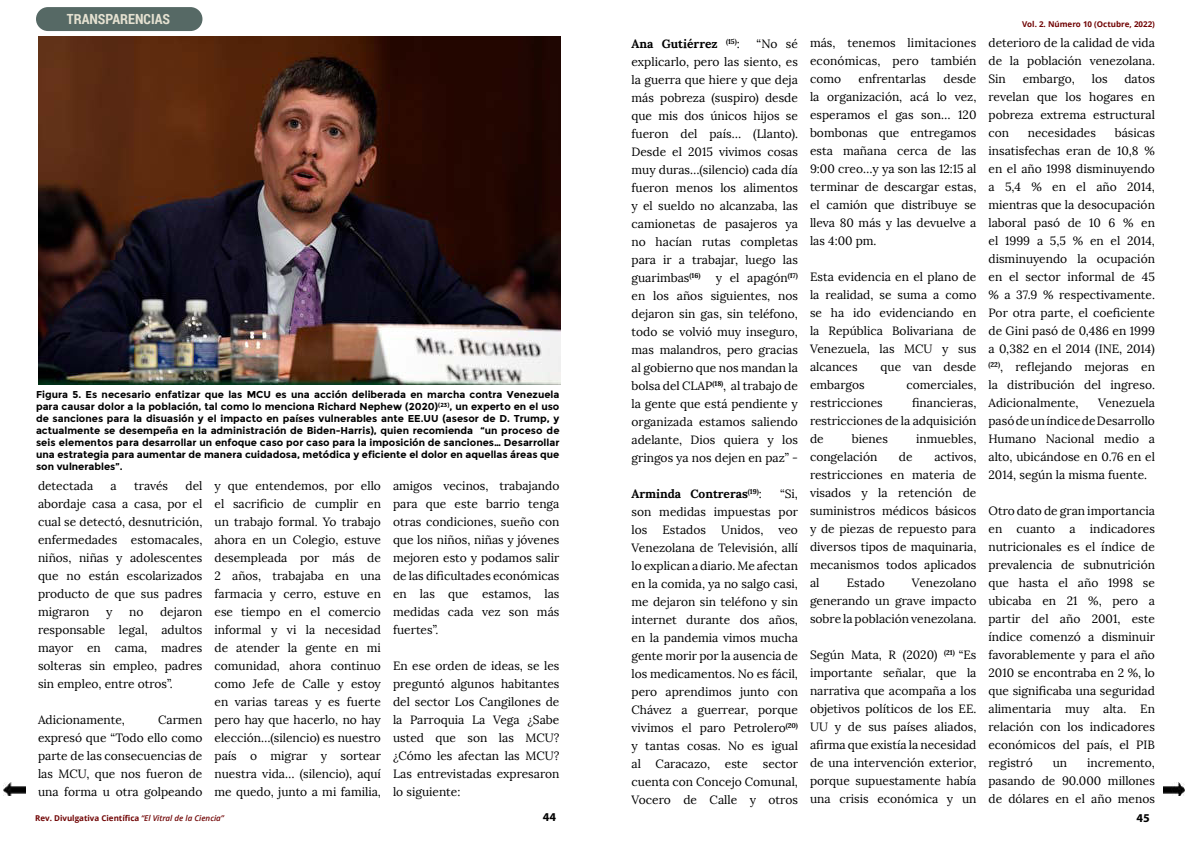
<style>
.page{position:relative;width:1191px;height:842px;background:#fff}
.page>*{position:absolute;margin:0;border:0;box-sizing:border-box;transform-origin:0 0}
.t1{font:700 14px "Roboto Condensed";color:#e5e1d1}
.t2{font:12px/18px "Lora";color:#000;text-align:justify}
.t3{font:700 12px "Lora";color:#000}
.t4{font:700 12px "Myriad Pro";color:#000}
.t5{font:700 10px/12px "Montserrat";color:#000;text-align:justify}
.t6{font:700 8px "Open Sans";color:#700404}
.s1{font-weight:400}
.s2{font-weight:600;font-style:italic}
</style>
<div class="page">
<img style="left:1163px;top:782px;width:21px;height:14px">
<div style="left:37px;top:8px;width:164px;height:22px;background:#566965;border-radius:11px"></div>
<div style="left:36px;top:7px;width:166px;height:24px;border:2px solid #566965;border-radius:11px"></div>
<img style="left:38px;top:36px;width:522px;height:348px">
<img style="left:4px;top:782px;width:21px;height:14px">
<p class="t1" style="left:67px;top:11px;width:105px">TRANSPARENCIAS</p>
<p class="t5" style="left:36px;top:389px;width:525px">Figura 5. Es necesario enfatizar que las MCU es una acción deliberada en marcha contra Venezuela para causar dolor a la población, tal como lo menciona Richard Nephew (2020)<sup>(23)</sup>, un experto en el uso de sanciones para la disuasión y el impacto en países vulnerables ante EE.UU (asesor de D. Trump, y actualmente se desempeña en la administración de Biden-Harris), quien recomienda “un proceso de seis elementos para desarrollar un enfoque caso por caso para la imposición de sanciones… Desarrollar una estrategia para aumentar de manera cuidadosa, metódica y eficiente el dolor en aquellas áreas que son vulnerables”.</p>
<p class="t2" style="left:38px;top:477px;width:57px">detectada</p>
<p class="t2" style="left:111px;top:477px;width:8px">a</p>
<p class="t2" style="left:134px;top:477px;width:35px">través</p>
<p class="t2" style="left:38px;top:477px;width:166px;text-indent:147px">del abordaje casa a casa, por el cual se detectó, desnutrición, enfermedades estomacales, niños, niñas y adolescentes que no están escolarizados producto de que sus padres migraron</p>
<p class="t2" style="left:38px;top:603px;width:166px;text-indent:122px">dejaron responsable legal, adultos mayor en cama, madres solteras sin empleo, padres sin empleo, entre otros”.</p>
<p class="t2" style="left:38px;top:711px;width:88px">Adicionamente,</p>
<p class="t2" style="left:106px;top:603px;width:8px">y</p>
<p class="t2" style="left:129px;top:603px;width:16px">no</p>
<p class="t2" style="left:38px;top:711px;width:166px;text-indent:120px">Carmen expresó que “Todo ello como parte de las consecuencias de las MCU, que nos fueron de una forma u otra golpeando</p>
<p class="t2" style="left:214px;top:477px;width:168px">y que entendemos, por ello el sacrificio de cumplir en un trabajo formal. Yo trabajo ahora en un Colegio, estuve desempleada por más de 2 años, trabajaba en una farmacia y cerro, estuve en ese tiempo en el comercio informal y vi la necesidad de atender la gente en mi comunidad, ahora continuo como Jefe de Calle y estoy en varias tareas y es fuerte pero hay que hacerlo, no hay elección…(silencio) es nuestro país o migrar y sortear nuestra vida… (silencio), aquí me quedo, junto a mi familia,</p>
<p class="t2" style="left:393px;top:477px;width:168px">amigos vecinos, trabajando para que este barrio tenga otras condiciones, sueño con que los niños, niñas y jóvenes mejoren esto y podamos salir de las dificultades económicas en las que estamos, las medidas cada vez son más fuertes”.</p>
<p class="t2" style="left:393px;top:657px;width:168px">En ese orden de ideas, se les preguntó algunos habitantes del sector Los Cangilones de la Parroquia La Vega ¿Sabe usted que son las MCU? ¿Cómo les afectan las MCU?<br>Las entrevistadas expresaron lo siguiente:</p>
<p class="t3" style="left:631px;top:39px;width:110px">Ana Gutiérrez <sup>(15)</sup><span class="s1">:</span></p>
<p class="t2" style="left:631px;top:35px;width:168px;text-indent:125px">“No sé explicarlo, pero las siento, es la guerra que hiere y que deja más pobreza (suspiro) desde que mis dos únicos hijos se fueron del país… (Llanto).<br>Desde el 2015 vivimos cosas muy duras…(silencio) cada día fueron menos los alimentos y el sueldo no alcanzaba, las camionetas de pasajeros ya no hacían rutas completas para ir a trabajar, luego las guarimbas<sup>(16)</sup></p>
<p class="t2" style="left:631px;top:269px;width:168px;text-indent:84px">y el apagón<sup>(17) </sup>en los años siguientes, nos dejaron sin gas, sin teléfono, todo se volvió muy inseguro, mas malandros, pero gracias al gobierno que nos mandan la bolsa del CLAP<sup>(18)</sup>, al trabajo de la gente que está pendiente y organizada estamos saliendo adelante, Dios quiera y los gringos ya nos dejen en paz” -</p>
<p class="t3" style="left:631px;top:489px;width:132px">Arminda Contreras<sup>(19)</sup><span class="s1">:</span></p>
<p class="t2" style="left:631px;top:485px;width:168px;text-indent:148px">“Si, son medidas impuestas por los</p>
<p class="t2" style="left:662px;top:521px;width:45px">Estados</p>
<p class="t2" style="left:721px;top:521px;width:44px">Unidos,</p>
<p class="t2" style="left:631px;top:521px;width:168px;text-indent:147px">veo Venezolana de Televisión, allí lo explican a diario. Me afectan en la comida, ya no salgo casi, me dejaron sin teléfono y sin internet durante dos años, en la pandemia vimos mucha gente morir por la ausencia de los medicamentos. No es fácil, pero aprendimos junto con Chávez a guerrear, porque vivimos el paro Petrolero<sup>(20) </sup>y tantas cosas. No es igual al Caracazo, este sector cuenta con Concejo Comunal, Vocero de Calle y otros</p>
<p class="t2" style="left:810px;top:34px;width:168px">más, tenemos limitaciones económicas, pero también como</p>
<p class="t2" style="left:858px;top:70px;width:69px">enfrentarlas</p>
<p class="t2" style="left:810px;top:70px;width:168px;text-indent:134px">desde la organización, acá lo vez, esperamos el gas son… 120 bombonas que entregamos esta mañana cerca de las 9:00 creo…y ya son las 12:15 al terminar de descargar estas, el camión que distribuye se lleva 80 más y las devuelve a las 4:00 pm.</p>
<p class="t2" style="left:810px;top:268px;width:168px">Esta evidencia en el plano de la realidad, se suma a como se ha ido evidenciando en la República Bolivariana de Venezuela, las MCU y sus alcances</p>
<p class="t2" style="left:880px;top:358px;width:97px">que van desde</p>
<p class="t2" style="left:810px;top:376px;width:56px">embargos</p>
<p class="t2" style="left:906px;top:376px;width:71px">comerciales,</p>
<p class="t2" style="left:810px;top:394px;width:74px">restricciones</p>
<p class="t2" style="left:810px;top:394px;width:168px;text-indent:102px">financieras, restricciones de la adquisición de</p>
<p class="t2" style="left:851px;top:430px;width:38px">bienes</p>
<p class="t2" style="left:916px;top:430px;width:62px">inmuebles,</p>
<p class="t2" style="left:810px;top:448px;width:69px">congelación</p>
<p class="t2" style="left:899px;top:448px;width:15px">de</p>
<p class="t2" style="left:810px;top:448px;width:168px;text-indent:124px">activos, restricciones en materia de visados y la retención de suministros médicos básicos y de piezas de repuesto para diversos tipos de maquinaria, mecanismos todos aplicados al</p>
<p class="t2" style="left:810px;top:574px;width:168px;text-indent:102px">Venezolano generando un grave impacto sobre la población venezolana.</p>
<p class="t2" style="left:810px;top:646px;width:168px">Según Mata, R (2020) <sup>(21)</sup> “Es importante señalar, que la narrativa que acompaña a los objetivos políticos de los EE.<br>UU y de sus países aliados, afirma que existía la necesidad de una intervención exterior, porque supuestamente había una crisis económica y un</p>
<p class="t2" style="left:846px;top:574px;width:40px">Estado</p>
<p class="t6" style="left:1022px;top:18px;width:134px">Vol. 2. Número 10 (Octubre, 2022)</p>
<p class="t2" style="left:988px;top:34px;width:168px">deterioro de la calidad de vida de la población venezolana.<br>Sin</p>
<p class="t2" style="left:988px;top:70px;width:168px;text-indent:136px">datos revelan que los hogares en pobreza extrema estructural con</p>
<p class="t2" style="left:1022px;top:70px;width:54px">embargo,</p>
<p class="t2" style="left:1091px;top:70px;width:17px">los</p>
<p class="t2" style="left:988px;top:124px;width:168px;text-indent:126px">básicas insatisfechas eran de 10,8 % en el año 1998 disminuyendo a 5,4 % en el año 2014, mientras que la desocupación laboral pasó de 10 6 % en el 1999 a 5,5 % en el 2014, disminuyendo la ocupación en el sector informal de 45 % a 37.9 % respectivamente.<br>Por otra parte, el coeficiente de Gini pasó de 0,486 en 1999 a 0,382 en el 2014 (INE, 2014) <sup>(22)</sup>, reflejando mejoras en la distribución del ingreso.<br>Adicionalmente,</p>
<p class="t2" style="left:1028px;top:124px;width:70px">necesidades</p>
<p class="t2" style="left:988px;top:394px;width:168px;text-indent:110px">Venezuela pasó de un índice de Desarrollo Humano Nacional medio a alto, ubicándose en 0.76 en el 2014, según la misma fuente.</p>
<p class="t2" style="left:988px;top:502px;width:168px">Otro dato de gran importancia en cuanto a indicadores nutricionales es el índice de prevalencia de subnutrición que hasta el año 1998 se ubicaba en 21 %, pero a partir del año 2001, este índice comenzó a disminuir favorablemente y para el año 2010 se encontraba en 2 %, lo que significaba una seguridad alimentaria muy alta. En relación con los indicadores económicos del país, el PIB registró</p>
<p class="t2" style="left:988px;top:754px;width:168px;text-indent:99px">incremento, pasando de 90.000 millones de dólares en el año menos</p>
<p class="t2" style="left:1052px;top:754px;width:16px">un</p>
<p class="t6" style="left:35px;top:812px;width:190px">Rev. Divulgativa Científica <span class="s2">“El Vitral de la Ciencia”</span></p>
<p class="t4" style="left:543px;top:810px;width:15px">44</p>
<p class="t4" style="left:1136px;top:811px;width:15px">45</p>
</div>
